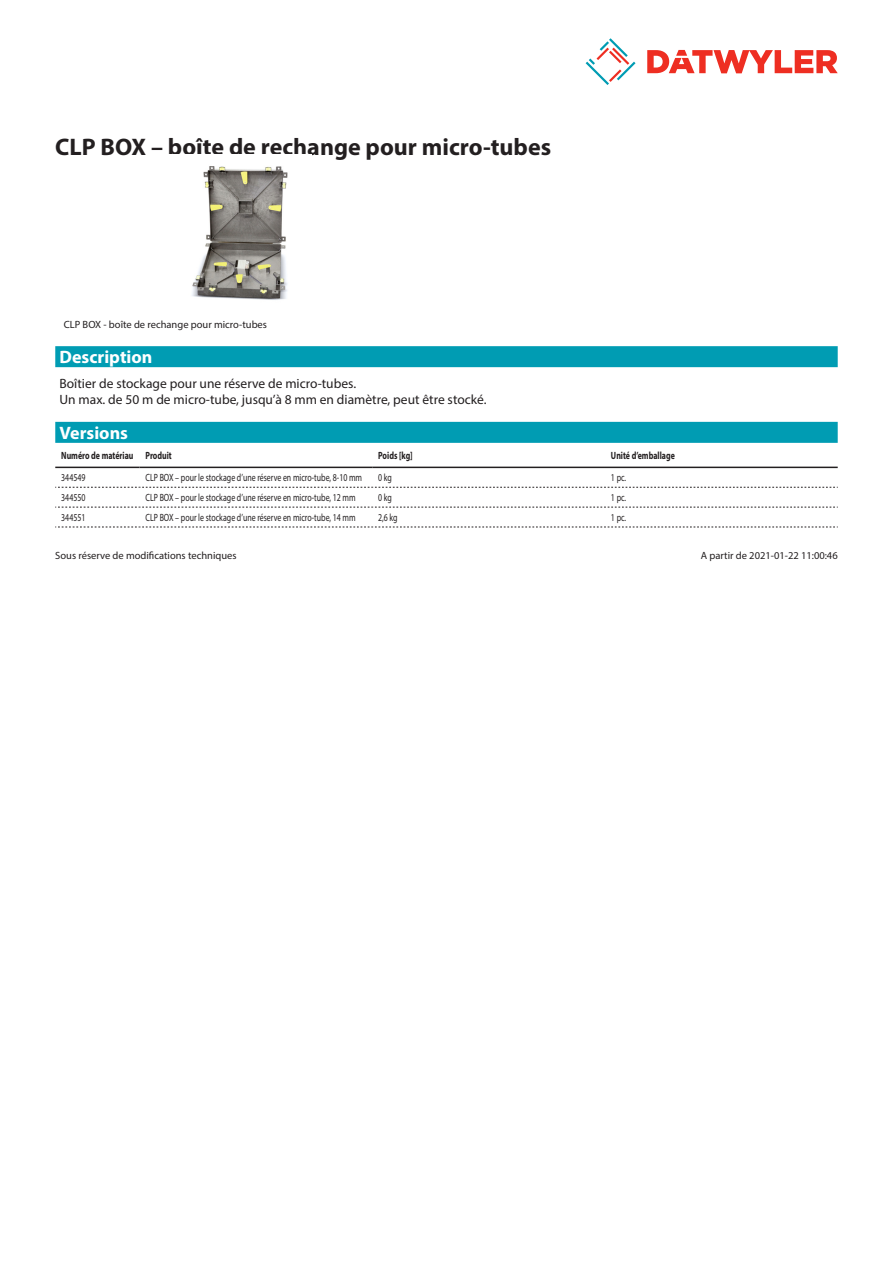
<style>
.page{position:relative;width:893px;height:1263px;background:#fff}
.page>*{position:absolute;margin:0;border:0;box-sizing:border-box;transform-origin:0 0}
.Product_Head{font:700 24px "Myriad Pro";color:#231f20}
.Standard_Head_Proper{font:700 18px "Myriad Pro";color:#fff}
.Standard_text{font:13.5px/16.2px "Myriad Pro";color:#231f20}
.myriadlight{font:10.5px "Myriad Pro";color:#231f20;scale:.75 1}
.Footnote{font:10.5px "Myriad Pro";color:#231f20}
.myriadbold{font:700 10.5px "Myriad Pro";color:#231f20;scale:.75 1}
.imagetext{font:10.5px "Myriad Pro";color:#231f20}
</style>
<div class="page">
<svg style="left:586px;top:38px;width:49px;height:47px"></svg>
<svg style="left:647px;top:50px;width:191px;height:23px"></svg>
<img style="left:192px;top:166px;width:96px;height:134px">
<div style="left:55px;top:422px;width:783px;height:21px;background:#009cb3"></div>
<hr style="left:55px;top:467px;width:85px;height:1px;background:#231f20">
<hr style="left:140px;top:467px;width:232px;height:1px;background:#231f20">
<hr style="left:372px;top:467px;width:233px;height:1px;background:#231f20">
<hr style="left:605px;top:467px;width:233px;height:1px;background:#231f20">
<svg style="left:55px;top:487px;width:783px;height:1px"></svg>
<svg style="left:55px;top:507px;width:783px;height:1px"></svg>
<svg style="left:55px;top:527px;width:783px;height:1px"></svg>
<div style="left:55px;top:346px;width:783px;height:21px;background:#009cb3"></div>
<p class="Product_Head" style="left:55px;top:131px;width:497px">CLP BOX – boîte de rechange pour micro-tubes</p>
<p class="imagetext" style="left:64px;top:318px;width:205px">CLP BOX - boîte de rechange pour micro-tubes</p>
<p class="Standard_Head_Proper" style="left:60px;top:345px;width:94px">Description</p>
<p class="Standard_text" style="left:60px;top:375px;width:429px">Boîtier de stockage pour une réserve de micro-tubes.<br>Un max. de 50 m de micro-tube, jusqu’à 8 mm en diamètre, peut être stocké.</p>
<p class="Standard_Head_Proper" style="left:60px;top:421px;width:70px">Versions</p>
<p class="myriadbold" style="left:61px;top:448px;width:98px">Numéro de matériau</p>
<p class="myriadbold" style="left:146px;top:448px;width:37px">Produit</p>
<p class="myriadbold" style="left:378px;top:448px;width:47px">Poids [kg]</p>
<p class="myriadbold" style="left:611px;top:448px;width:87px">Unité d’emballage</p>
<p class="myriadlight" style="left:61px;top:471px;width:34px">344549</p>
<p class="myriadlight" style="left:146px;top:471px;width:290px">CLP BOX – pour le stockage d’une réserve en micro-tube, 8-10 mm</p>
<p class="myriadlight" style="left:378px;top:471px;width:20px">0 kg</p>
<p class="myriadlight" style="left:611px;top:471px;width:22px">1 pc.</p>
<p class="myriadlight" style="left:61px;top:491px;width:34px">344550</p>
<p class="myriadlight" style="left:146px;top:491px;width:282px">CLP BOX – pour le stockage d’une réserve en micro-tube, 12 mm</p>
<p class="myriadlight" style="left:378px;top:491px;width:20px">0 kg</p>
<p class="myriadlight" style="left:611px;top:491px;width:22px">1 pc.</p>
<p class="myriadlight" style="left:61px;top:511px;width:34px">344551</p>
<p class="myriadlight" style="left:146px;top:511px;width:282px">CLP BOX – pour le stockage d’une réserve en micro-tube, 14 mm</p>
<p class="myriadlight" style="left:378px;top:511px;width:27px">2,6 kg</p>
<p class="myriadlight" style="left:611px;top:511px;width:22px">1 pc.</p>
<p class="Footnote" style="left:55px;top:549px;width:183px">Sous réserve de modifications techniques</p>
<p class="Footnote" style="left:701px;top:549px;width:138px">A partir de 2021-01-22 11:00:46</p>
</div>
